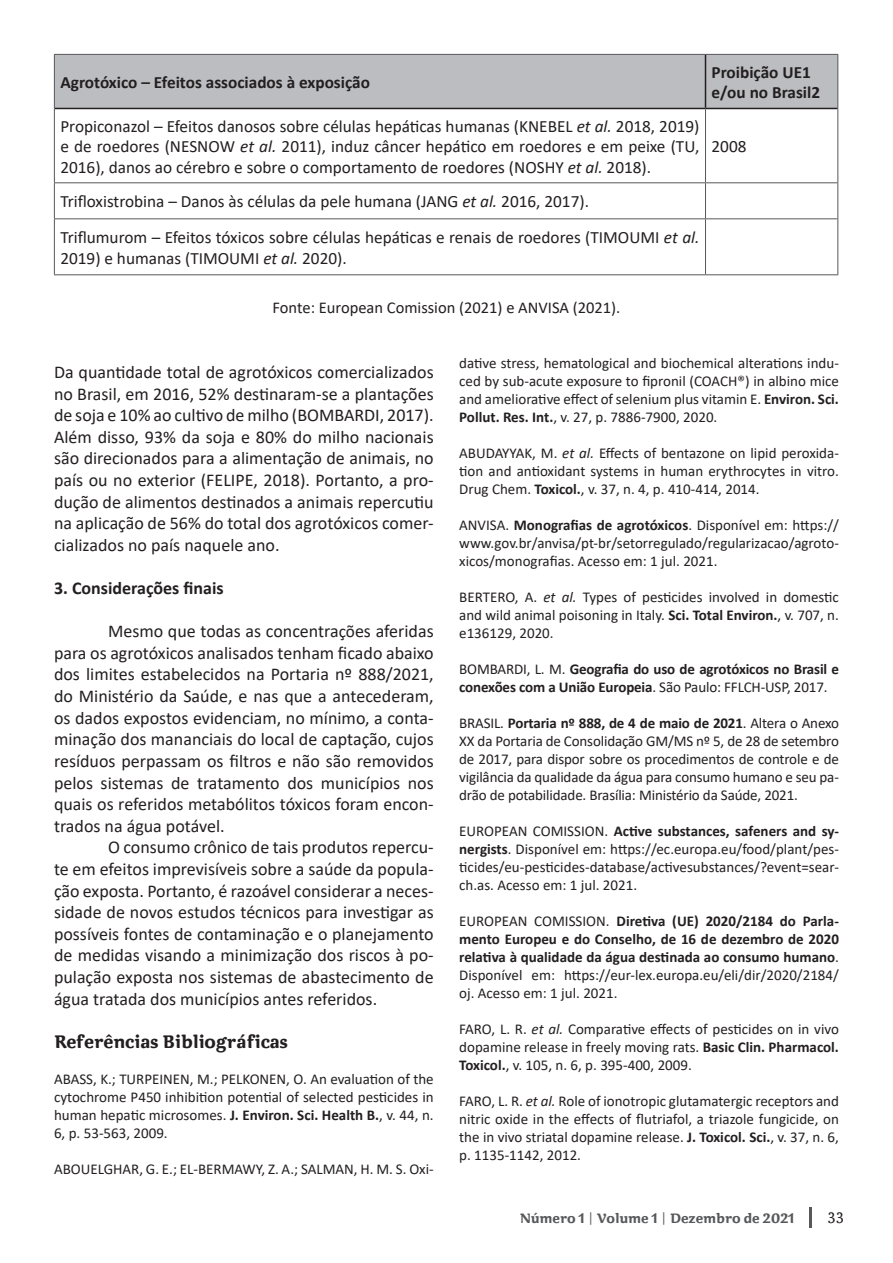
<style>
.page{position:relative;width:893px;height:1263px;background:#fff}
.page>*{position:absolute;margin:0;border:0;box-sizing:border-box;transform-origin:0 0}
.texto-artigos{font:18px/21.6px "Calibri";color:#231f20;text-align:justify}
.texto-artigos-2{font:700 18px "Carrefour Metis";color:#231f20}
.texto-artigos-3{font:700 18px "Calibri";color:#231f20}
.texto-artigos-4{font:17.25px/20.7px "Calibri";color:#231f20;text-align:justify}
.texto-artigos-5{font:700 17.25px "Calibri";color:#231f20}
.texto-artigos-6{font:16.5px "Calibri";color:#231f20}
.texto-artigos-7{font:15px/18px "Calibri";color:#231f20;text-align:justify}
.texto-artigos-8{font:700 15px/18px "Calibri";letter-spacing:-.01em;color:#231f20}
.t1{font:15px "Carrefour Patin";color:#231f20}
.t2{font:700 13.5px "Carrefour Metis";color:#57585a}
.s1{font-style:italic}
.s2{font-size:17.25px}
.s3{font-weight:700}
.s4{font-weight:400}
</style>
<div class="page">
<hr style="left:809px;top:1207px;width:3px;height:20px;background:#57585a">
<div style="left:55px;top:55px;width:782px;height:53px;background:#bcbdc0"></div>
<hr style="left:54px;top:54px;width:651px;height:1px;background:#57585a">
<hr style="left:54px;top:55px;width:1px;height:53px;background:#57585a">
<hr style="left:705px;top:54px;width:133px;height:1px;background:#57585a">
<hr style="left:837px;top:55px;width:1px;height:53px;background:#57585a">
<hr style="left:705px;top:55px;width:1px;height:53px;background:#231f20">
<hr style="left:55px;top:108px;width:650px;height:1px;background:#231f20">
<hr style="left:705px;top:108px;width:132px;height:1px;background:#231f20">
<hr style="left:54px;top:108px;width:1px;height:74px;background:#57585a">
<hr style="left:705px;top:109px;width:1px;height:73px;background:#57585a">
<hr style="left:837px;top:108px;width:1px;height:74px;background:#57585a">
<hr style="left:54px;top:182px;width:651px;height:1px;background:#57585a">
<hr style="left:54px;top:183px;width:1px;height:35px;background:#57585a">
<hr style="left:705px;top:182px;width:133px;height:1px;background:#57585a">
<hr style="left:705px;top:183px;width:1px;height:35px;background:#57585a">
<hr style="left:837px;top:183px;width:1px;height:35px;background:#57585a">
<hr style="left:54px;top:218px;width:651px;height:1px;background:#57585a">
<hr style="left:54px;top:219px;width:1px;height:55px;background:#57585a">
<hr style="left:705px;top:218px;width:133px;height:1px;background:#57585a">
<hr style="left:705px;top:219px;width:1px;height:55px;background:#57585a">
<hr style="left:837px;top:219px;width:1px;height:55px;background:#57585a">
<hr style="left:54px;top:274px;width:651px;height:1px;background:#57585a">
<hr style="left:705px;top:274px;width:133px;height:1px;background:#57585a">
<p class="texto-artigos-5" style="left:60px;top:70px;width:311px">Agrotóxico – Efeitos associados à exposição</p>
<p class="texto-artigos-4" style="left:60px;top:115px;width:641px">Propiconazol – Efeitos danosos sobre células hepáticas humanas (KNEBEL <span class="s1">et al.</span> 2018, 2019) e de roedores (NESNOW <span class="s1">et al.</span> 2011), induz câncer hepático em roedores e em peixe (TU, 2016), danos ao cérebro e sobre o comportamento de roedores (NOSHY <span class="s1">et al.</span> 2018).</p>
<p class="texto-artigos-4" style="left:60px;top:191px;width:530px">Trifloxistrobina – Danos às células da pele humana (JANG <span class="s1">et al.</span> 2016, 2017).</p>
<p class="texto-artigos-4" style="left:60px;top:226px;width:641px">Triflumurom – Efeitos tóxicos sobre células hepáticas e renais de roedores (TIMOUMI <span class="s1">et al.<br></span>2019) e humanas (TIMOUMI <span class="s1">et al.</span> 2020).</p>
<p class="texto-artigos-6" style="left:273px;top:296px;width:349px">Fonte: European Comission (2021) e ANVISA (2021).</p>
<p class="texto-artigos-5" style="left:711px;top:60px;width:101px">Proibição UE1</p>
<p class="texto-artigos-5" style="left:711px;top:80px;width:110px">e/ou no Brasil2</p>
<p class="texto-artigos-4" style="left:711px;top:136px;width:36px">2008</p>
<p class="texto-artigos" style="left:54px;top:361px;width:381px">Da quantidade total de agrotóxicos comercializados no Brasil, em 2016, 52% destinaram-se a plantações de soja e 10% ao cultivo de milho (BOMBARDI, 2017).<br>Além disso, 93% da soja e 80% do milho nacionais são direcionados para a alimentação de animais, no país ou no exterior (FELIPE, 2018). Portanto, a pro&shy;dução de alimentos destinados a animais repercutiu na aplicação de 56% do total dos agrotóxicos comer&shy;cializados no país naquele ano.</p>
<p class="texto-artigos-3" style="left:54px;top:575px;width:171px">3. Considerações finais</p>
<p class="texto-artigos" style="left:54px;top:620px;width:381px;text-indent:54px">Mesmo que todas as concentra<span class="s2">çõ</span>es aferidas para os agrotóxicos analisados tenham ficado abaixo dos limites estabelecidos na Portaria nº 888/2021, do Ministério da Saúde, e nas que a antecederam, os dados expostos evidenciam, no mínimo, a conta&shy;minação dos mananciais do local de captação, cujos resíduos perpassam os filtros e não são removidos pelos sistemas de tratamento dos municípios nos quais os referidos metabólitos tóxicos foram encon&shy;trados na água potável.</p>
<p class="texto-artigos" style="left:54px;top:836px;width:381px;text-indent:54px">O consumo crônico de tais produtos repercu&shy;te em efeitos imprevisíveis sobre a saúde da popula&shy;ção exposta. Portanto, é razoável considerar a neces&shy;sidade de novos estudos técnicos para investigar as possíveis fontes de contaminação e o planejamento de medidas visando a minimização dos riscos à po&shy;pulação exposta nos sistemas de abastecimento de água tratada dos municípios antes referidos.</p>
<p class="texto-artigos-2" style="left:54px;top:1031px;width:235px">Referências Bibliográficas</p>
<p class="texto-artigos-7" style="left:54px;top:1069px;width:381px">ABASS, K.; TURPEINEN, M.; PELKONEN, O. An evaluation of the cytochrome P450 inhibition potential of selected pesticides in human hepatic microsomes. <span class="s3">J. Environ. Sci. Health B.</span>, v. 44, n.<br>6, p. 53-563, 2009.</p>
<p class="texto-artigos-7" style="left:54px;top:1159px;width:381px">ABOUELGHAR, G. E.; EL-BERMAWY, Z. A.; SALMAN, H. M. S. Oxi-</p>
<p class="texto-artigos-7" style="left:459px;top:353px;width:381px">dative stress, hematological and biochemical alterations indu&shy;ced by sub-acute exposure to fipronil (COACH®) in albino mice and ameliorative effect of selenium plus vitamin E. <span class="s3">Environ. Sci.<br>Pollut. Res. Int.</span>, v. 27, p. 7886-7900, 2020.</p>
<p class="texto-artigos-7" style="left:459px;top:443px;width:381px">ABUDAYYAK, M. <span class="s1">et al.</span> Effects of bentazone on lipid peroxida&shy;tion and antioxidant systems in human erythrocytes in vitro.<br>Drug Chem. <span class="s3">Toxicol.</span>, v. 37, n. 4, p. 410-414, 2014.</p>
<p class="texto-artigos-7" style="left:459px;top:515px;width:381px">ANVISA. <span class="s3">Monografias de agrotóxicos</span>. Disponível em: https:// www.gov.br/anvisa/pt-br/setorregulado/regularizacao/agroto&shy;xicos/monografias. Acesso em: 1 jul. 2021.</p>
<p class="texto-artigos-7" style="left:459px;top:587px;width:381px">BERTERO, A. <span class="s1">et al.</span> Types of pesticides involved in domestic and wild animal poisoning in Italy. <span class="s3">Sci. Total Environ.</span>, v. 707, n. e136129, 2020.</p>
<p class="texto-artigos-8" style="left:459px;top:659px;width:381px"><span class="s4">BOMBARDI, L. M.</span> Geografia do uso de agrotóxicos no Brasil e conexões com a União Europeia<span class="s4">. São Paulo: FFLCH-USP, 2017.</span></p>
<p class="texto-artigos-7" style="left:459px;top:713px;width:381px">BRASIL. <span class="s3">Portaria nº 888, de 4 de maio de 2021</span>. Altera o Anexo XX da Portaria de Consolidação GM/MS nº 5, de 28 de setembro de 2017, para dispor sobre os procedimentos de controle e de vigilância da qualidade da água para consumo humano e seu pa&shy;drão de potabilidade. Brasília: Ministério da Saúde, 2021.</p>
<p class="texto-artigos-7" style="left:459px;top:821px;width:381px">EUROPEAN COMISSION. <span class="s3">Active substances, safeners and sy&shy;nergists</span>. Disponível em: https://ec.europa.eu/food/plant/pes&shy;ticides/eu-pesticides-database/activesubstances/?event=sear&shy;ch.as. Acesso em: 1 jul. 2021.</p>
<p class="texto-artigos-8" style="left:459px;top:911px;width:381px;text-align:justify"><span class="s4">EUROPEAN COMISSION.</span> Diretiva (UE) 2020/2184 do Parla&shy;mento Europeu e do Conselho, de 16 de dezembro de 2020 relativa à qualidade da água destinada ao consumo humano<span class="s4">.<br>Disponível em: https://eur-lex.europa.eu/eli/dir/2020/2184/ oj. Acesso em: 1 jul. 2021.</span></p>
<p class="texto-artigos-7" style="left:459px;top:1019px;width:381px">FARO, L. R. <span class="s1">et al.</span> Comparative effects of pesticides on in vivo dopamine release in freely moving rats. <span class="s3">Basic Clin. Pharmacol.<br>Toxicol.</span>, v. 105, n. 6, p. 395-400, 2009.</p>
<p class="texto-artigos-7" style="left:459px;top:1091px;width:381px">FARO, L. R. <span class="s1">et al.</span> Role of ionotropic glutamatergic receptors and nitric oxide in the effects of flutriafol, a triazole fungicide, on the in vivo striatal dopamine release. <span class="s3">J. Toxicol. Sci.</span>, v. 37, n. 6, p. 1135-1142, 2012.</p>
<p class="t2" style="left:520px;top:1210px;width:276px">Número 1 | Volume 1 | Dezembro de 2021</p>
<p class="t1" style="left:827px;top:1209px;width:18px">33</p>
</div>
